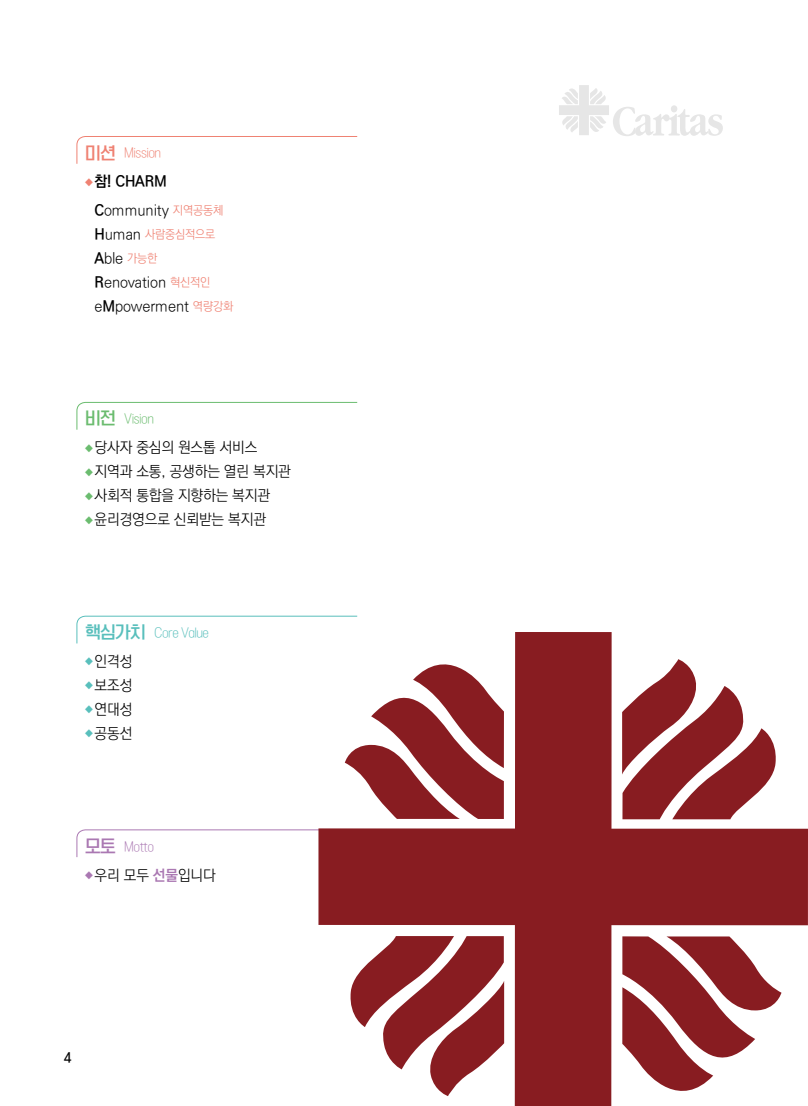
<style>
.page{position:relative;width:808px;height:1106px;background:#fff}
.page>*{position:absolute;margin:0;border:0;box-sizing:border-box;transform-origin:0 0}
.t1{font:300 15px/24px "Ko Pub Dotum";letter-spacing:-.01em;color:#000}
.t2{font:700 15px/28.2px "Ko Pub Dotum";letter-spacing:-.01em;color:#000}
.t3{font:12px "TT Omni Gothic L";letter-spacing:-.04em;color:#59bfbc}
.t4{font:300 12px "Ko Pub Dotum";letter-spacing:-.01em;color:#ef8273}
.t5{font:12px "TT Omni Gothic L";letter-spacing:-.04em;color:#ef8273}
.t6{font:12px "TT Omni Gothic L";letter-spacing:-.04em;color:#6bbc6f}
.t7{font:12px "TT Omni Gothic L";letter-spacing:-.04em;color:#aa78b2}
.t8{font:12px "TT Omni Gothic B";color:#000}
.s1{font-family:"TT Omni Gothic B";font-size:16.5px}
.s2{font-weight:300;font-size:9px;color:#ef8273}
.s3{font-weight:300}
.s4{font-weight:300;font-size:12px;color:#ef8273}
.s5{font-weight:700;font-size:15px;color:#000}
.s6{font-size:15px;color:#000}
.s7{font-weight:700}
.s8{font-size:12px;color:#ef8273}
.s9{font-size:9px;color:#6bbc6f}
.s10{font-size:9px;color:#59bfbc}
.s11{font-size:9px;color:#aa78b2}
.s12{font-weight:700;color:#aa78b2}
</style>
<div class="page">
<svg style="left:76px;top:401px;width:282px;height:29px"></svg>
<svg style="left:76px;top:829px;width:242px;height:29px"></svg>
<svg style="left:76px;top:136px;width:282px;height:28px"></svg>
<svg style="left:559px;top:85px;width:164px;height:51px"></svg>
<svg style="left:76px;top:615px;width:282px;height:29px"></svg>
<svg style="left:318px;top:632px;width:490px;height:474px;fill:#881c21"></svg>
<p class="t5" style="left:85px;top:147px;width:78px"><span class="s1">미션</span> Mission</p>
<p class="t2" style="left:95px;top:168px;width:130px;text-indent:-10px"><span class="s2">◆</span> 참! CHARM<br>C<span class="s3">ommunity</span> <span class="s4">지역공동체</span></p>
<p class="t4" style="left:95px;top:228px;width:122px"><span class="s5">H</span><span class="s6">uman</span> 사람중심적으로</p>
<p class="t1" style="left:95px;top:247px;width:140px"><span class="s7">A</span>ble <span class="s8">가능한<br></span><span class="s7">R</span>enovation <span class="s8">혁신적인 </span>e<span class="s7">M</span>powerment <span class="s8">역량강화</span></p>
<p class="t6" style="left:85px;top:412px;width:70px"><span class="s1">비전</span> Vision</p>
<p class="t1" style="left:85px;top:436px;width:174px"><span class="s9">◆</span> 당사자 중심의 원스톱 서비스</p>
<p class="t1" style="left:85px;top:460px;width:207px"><span class="s9">◆</span> 지역과 소통, 공생하는 열린 복지관</p>
<p class="t1" style="left:85px;top:484px;width:187px"><span class="s9">◆</span> 사회적 통합을 지향하는 복지관</p>
<p class="t1" style="left:85px;top:508px;width:182px"><span class="s9">◆</span> 윤리경영으로 신뢰받는 복지관</p>
<p class="t3" style="left:85px;top:626px;width:125px"><span class="s1">핵심가치</span> Core Value</p>
<p class="t1" style="left:85px;top:650px;width:49px"><span class="s10">◆</span> 인격성</p>
<p class="t1" style="left:85px;top:674px;width:49px"><span class="s10">◆</span> 보조성</p>
<p class="t1" style="left:85px;top:698px;width:49px"><span class="s10">◆</span> 연대성</p>
<p class="t1" style="left:85px;top:722px;width:49px"><span class="s10">◆</span> 공동선</p>
<p class="t7" style="left:85px;top:840px;width:71px"><span class="s1">모토</span> Motto</p>
<p class="t1" style="left:85px;top:863px;width:132px"><span class="s11">◆</span> 우리 모두 <span class="s12">선물</span>입니다</p>
<p class="t8" style="left:64px;top:1051px;width:9px">4</p>
</div>
